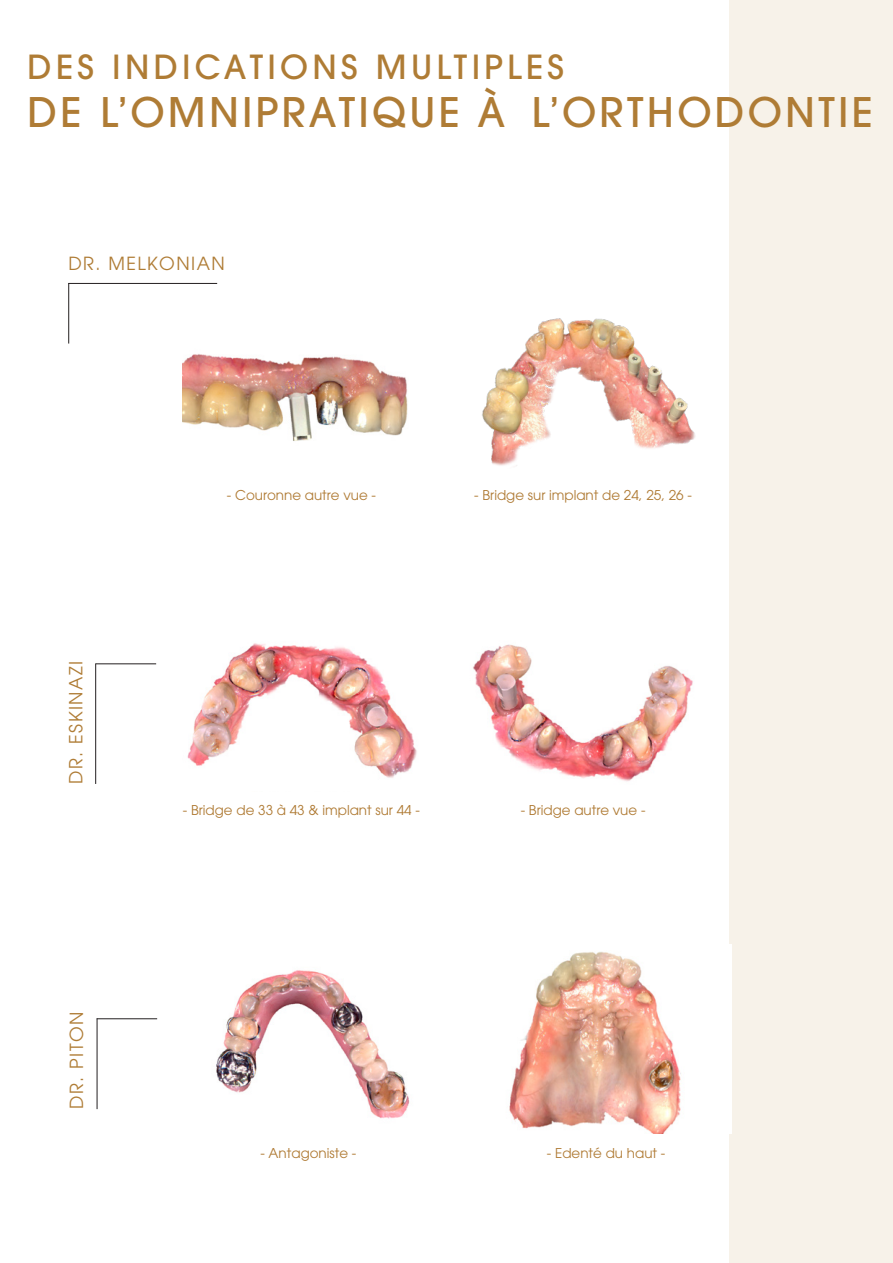
<style>
.page{position:relative;width:893px;height:1263px;background:#fff}
.page>*{position:absolute;margin:0;border:0;box-sizing:border-box;transform-origin:0 0}
.t1{font:500 40.5px "ITC Avant Garde Pro";letter-spacing:.08em;color:#af7c35}
.t2{font:500 33px "ITC Avant Garde Pro";letter-spacing:.13em;color:#af7c35}
.t3{font:18px "ITC Avant Garde Pro";letter-spacing:.08em;color:#af7c35}
.t4{font:13.5px "ITC Avant Garde Pro";color:#af7a33}
</style>
<div class="page">
<div style="left:729px;top:0;width:164px;height:1263px;background:#f7f2e9"></div>
<img style="left:187px;top:643px;width:230px;height:135px">
<img style="left:473px;top:644px;width:220px;height:138px">
<img style="left:216px;top:970px;width:194px;height:149px">
<img style="left:509px;top:945px;width:222px;height:188px">
<hr style="left:97px;top:1018px;width:1px;height:91px;background:#231f20">
<hr style="left:95px;top:663px;width:1px;height:121px;background:#231f20">
<hr style="left:68px;top:283px;width:149px;height:1px;background:#231f20">
<img style="left:482px;top:318px;width:213px;height:148px">
<hr style="left:68px;top:283px;width:1px;height:60px;background:#231f20">
<hr style="left:96px;top:663px;width:60px;height:1px;background:#231f20">
<hr style="left:97px;top:1018px;width:60px;height:1px;background:#231f20">
<img style="left:183px;top:354px;width:225px;height:87px">
<p class="t2" style="left:28px;top:46px;width:538px">DES INDICATIONS MULTIPLES</p>
<p class="t1" style="left:28px;top:87px;width:847px">DE L’OMNIPRATIQUE À L’ORTHODONTIE</p>
<p class="t3" style="left:68px;top:252px;width:158px">DR. MELKONIAN</p>
<p class="t3" style="left:65px;top:784px;width:124px;rotate:-90deg">DR. ESKINAZI</p>
<p class="t4" style="left:227px;top:486px;width:151px">- Couronne autre vue -</p>
<p class="t4" style="left:474px;top:486px;width:219px">- Bridge sur implant de 24, 25, 26 -</p>
<p class="t3" style="left:65px;top:1109px;width:99px;rotate:-90deg">DR. PITON</p>
<p class="t4" style="left:183px;top:801px;width:238px">- Bridge de 33 à 43 &amp; implant sur 44 -</p>
<p class="t4" style="left:521px;top:801px;width:126px">- Bridge autre vue -</p>
<p class="t4" style="left:260px;top:1145px;width:97px">- Antagoniste -</p>
<p class="t4" style="left:547px;top:1145px;width:120px">- Edenté du haut -</p>
</div>
